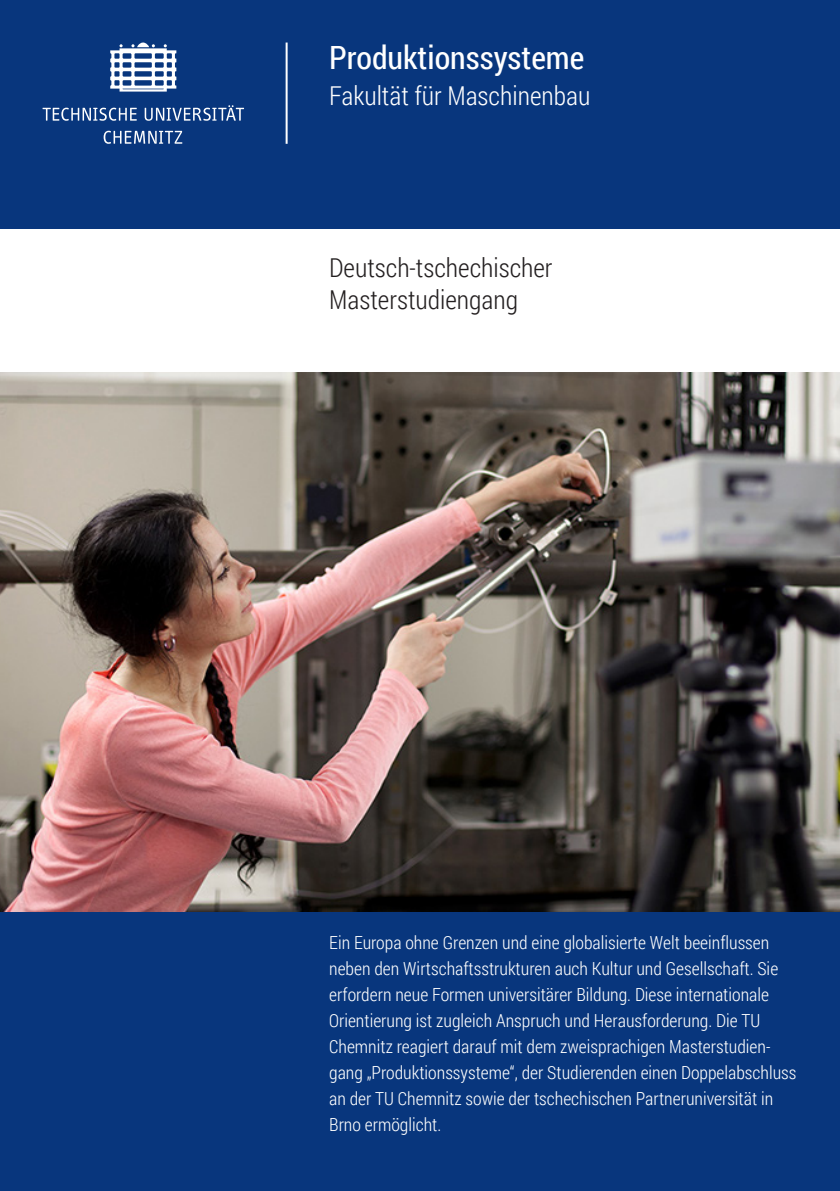
<style>
.page{position:relative;width:840px;height:1191px;background:#fff}
.page>*{position:absolute;margin:0;border:0;box-sizing:border-box;transform-origin:0 0}
.Studiengang_01{font:32px "Roboto Condensed";color:#fff}
.BA_MA_01{font:300 26px "Roboto Condensed";color:#231f20}
.Studiengang_01-2{font:300 26px "Roboto Condensed";color:#fff}
.Cover_Mengentext{font:300 18px/26px "Roboto Condensed";color:#fff}
</style>
<div class="page">
<div style="left:0;top:0;width:839px;height:229px;background:#08367d"></div>
<div style="left:0;top:858px;width:839px;height:333px;background:#08367d"></div>
<svg style="left:110px;top:42px;width:66px;height:50px"></svg>
<svg style="left:104px;top:131px;width:78px;height:13px"></svg>
<svg style="left:43px;top:105px;width:201px;height:16px"></svg>
<hr style="left:285px;top:43px;width:2px;height:101px;background:#fff">
<img style="left:0;top:373px;width:839px;height:538px">
<p class="Studiengang_01" style="left:329px;top:35px;width:256px">Produktionssysteme</p>
<p class="Studiengang_01-2" style="left:329px;top:78px;width:262px">Fakultät für Maschinenbau</p>
<p class="BA_MA_01" style="left:329px;top:250px;width:225px">Deutsch-tschechischer</p>
<p class="BA_MA_01" style="left:329px;top:282px;width:190px">Masterstudiengang</p>
<p class="Cover_Mengentext" style="left:329px;top:929px;width:441px">Ein Europa ohne Grenzen und eine globalisierte Welt beeinflussen</p>
<p class="Cover_Mengentext" style="left:329px;top:955px;width:450px">neben den Wirtschaftsstrukturen auch Kultur und Gesellschaft. Sie</p>
<p class="Cover_Mengentext" style="left:329px;top:981px;width:468px">erfordern neue Formen universitärer Bildung. Diese internationale Orientierung ist zugleich Anspruch und Herausforderung. Die TU Chemnitz reagiert darauf mit dem zweisprachigen Masterstudien&shy;gang „Produktionssysteme“, der Studierenden einen Doppelabschluss an der TU Chemnitz sowie der tschechischen Partneruniversität in Brno ermöglicht.</p>
</div>
